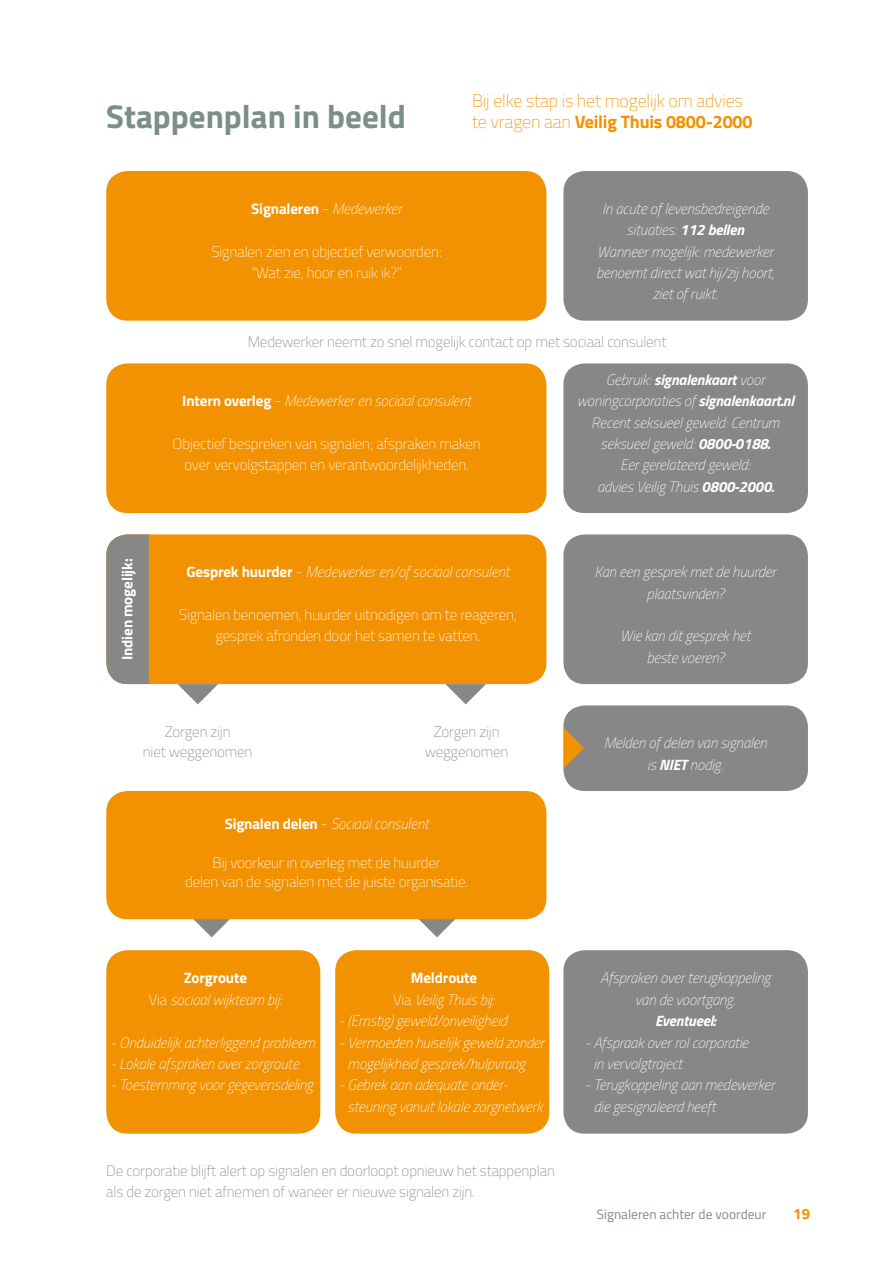
<style>
.page{position:relative;width:893px;height:1263px;background:#fff}
.page>*{position:absolute;margin:0;border:0;box-sizing:border-box;transform-origin:0 0}
.t1{font:700 33px "Titillium";color:#7a8e8a}
.t2{font:100 18px/21.3px "Titillium";letter-spacing:-.01em;color:#f39200}
.t3{font:italic 100 15px/21.3px "Titillium";letter-spacing:-.01em;color:#fff;text-align:center}
.t4{font:100 15px/21.3px "Titillium";letter-spacing:-.01em;color:#fff;text-align:center}
.t5{font:100 15px/19.5px "Titillium";letter-spacing:-.01em;color:#878787;text-align:center}
.t6{font:700 15px "Titillium";letter-spacing:-.01em;color:#fff}
.t7{font:italic 700 15px "Titillium";letter-spacing:-.01em;color:#fff}
.t8{font:700 15px "Titillium";color:#f39200}
.t9{font:13.5px "Titillium";color:#7a8e8a}
.s1{font-weight:700}
.s2{font-weight:100}
.s3{font-weight:100;font-style:italic}
.s4{font-weight:700;font-style:normal}
.s5{font-style:normal}
</style>
<div class="page">
<div style="left:106px;top:171px;width:440px;height:150px;background:#f39200;border-radius:21px"></div>
<div style="left:106px;top:363px;width:440px;height:150px;background:#f39200;border-radius:21px"></div>
<div style="left:106px;top:950px;width:214px;height:184px;background:#f39200;border-radius:21px"></div>
<div style="left:335px;top:950px;width:214px;height:184px;background:#f39200;border-radius:21px"></div>
<div style="left:106px;top:534px;width:440px;height:150px;background:#f39200;border-radius:21px"></div>
<div style="left:563px;top:171px;width:245px;height:150px;background:#878787;border-radius:21px"></div>
<div style="left:563px;top:363px;width:245px;height:150px;background:#878787;border-radius:21px"></div>
<div style="left:563px;top:534px;width:245px;height:150px;background:#878787;border-radius:21px"></div>
<div style="left:563px;top:950px;width:245px;height:184px;background:#878787;border-radius:21px"></div>
<div style="left:563px;top:705px;width:245px;height:86px;background:#878787;border-radius:21px"></div>
<svg style="left:106px;top:534px;width:43px;height:150px"></svg>
<svg style="left:178px;top:684px;width:40px;height:20px"></svg>
<svg style="left:191px;top:919px;width:41px;height:18px"></svg>
<svg style="left:445px;top:684px;width:41px;height:20px"></svg>
<svg style="left:417px;top:919px;width:40px;height:18px"></svg>
<svg style="left:564px;top:728px;width:20px;height:40px"></svg>
<div style="left:106px;top:791px;width:440px;height:128px;background:#f39200;border-radius:21px"></div>
<h1 class="t1" style="left:106px;top:91px;width:301px">Stappenplan in beeld</h1>
<p class="t2" style="left:472px;top:89px;width:282px">Bij elke stap is het mogelijk om advies te vragen aan <span class="s1">Veilig Thuis 0800-2000</span></p>
<p class="t6" style="left:251px;top:197px;width:152px">Signaleren <span class="s2">-</span> <span class="s3">Medewerker</span></p>
<p class="t4" style="left:212px;top:240px;width:232px">Signalen zien en objectief verwoorden: “Wat zie, hoor en ruik ik?”</p>
<p class="t3" style="left:596px;top:197px;width:180px">In acute of levensbedreigende situaties: <span class="s1">112 bellen<br></span>Wanneer mogelijk: medewerker benoemt direct wat hij/zij hoort, ziet of ruikt.</p>
<p class="t5" style="left:248px;top:331px;width:420px">Medewerker neemt zo snel mogelijk contact op met sociaal consulent</p>
<p class="t3" style="left:182px;top:390px;width:290px"><span class="s4">Intern overleg</span> <span class="s5">-</span> Medewerker en sociaal consulent</p>
<p class="t4" style="left:173px;top:432px;width:310px">Objectief bespreken van signalen; afspraken maken over vervolgstappen en verantwoordelijkheden.</p>
<p class="t6" style="left:116px;top:660px;width:103px;rotate:-90deg">Indien mogelijk:</p>
<p class="t3" style="left:187px;top:561px;width:324px"><span class="s4">Gesprek huurder</span> <span class="s5">-</span> Medewerker en/of sociaal consulent</p>
<p class="t4" style="left:179px;top:603px;width:339px">Signalen benoemen, huurder uitnodigen om te reageren, gesprek afronden door het samen te vatten.</p>
<p class="t5" style="left:143px;top:721px;width:111px">Zorgen zijn<br>niet weggenomen</p>
<p class="t5" style="left:425px;top:721px;width:85px">Zorgen zijn weggenomen</p>
<p class="t3" style="left:225px;top:812px;width:205px"><span class="s4">Signalen delen</span> <span class="s5">-</span> Sociaal consulent</p>
<p class="t4" style="left:185px;top:852px;width:285px;line-height:19.5px">Bij voorkeur in overleg met de huurder<br>delen van de signalen met de juiste organisatie.</p>
<p class="t3" style="left:577px;top:368px;width:219px">Gebruik: <span class="s1">signalenkaart</span> voor woningcorporaties of <span class="s1">signalenkaart.nl<br></span>Recent seksueel geweld: Centrum seksueel geweld: <span class="s1">0800-0188.<br></span>Eer gerelateerd geweld:<br>advies Veilig Thuis <span class="s1">0800-2000.</span></p>
<p class="t3" style="left:595px;top:561px;width:183px">Kan een gesprek met de huurder plaatsvinden?</p>
<p class="t3" style="left:620px;top:625px;width:132px">Wie kan dit gesprek het beste voeren?</p>
<p class="t3" style="left:604px;top:732px;width:165px">Melden of delen van signalen is <span class="s1">NIET</span> nodig.</p>
<p class="t3" style="left:149px;top:967px;width:135px"><span class="s4">Zorgroute<br></span><span class="s5">Via</span> sociaal wijkteam bij:</p>
<p class="t3" style="left:111px;top:1031px;width:206px">- Onduidelijk achterliggend probleem</p>
<p class="t3" style="left:111px;top:1052px;width:190px">- Lokale afspraken over zorgroute</p>
<p class="t3" style="left:111px;top:1074px;width:204px">- Toestemming voor gegevensdeling</p>
<p class="t3" style="left:393px;top:967px;width:103px"><span class="s4">Meldroute<br></span><span class="s5">Via</span> Veilig Thuis bij:</p>
<p class="t3" style="left:339px;top:1009px;width:170px">- (Ernstig) geweld/onveiligheid</p>
<p class="t3" style="left:348px;top:1031px;width:198px;text-align:left;text-indent:-9px">- Vermoeden huiselijk geweld zonder mogelijkheid gesprek/hulpvraag</p>
<p class="t3" style="left:348px;top:1074px;width:197px;text-align:left;text-indent:-9px">- Gebrek aan adequate onder&shy;steuning vanuit lokale zorgnetwerk</p>
<p class="t5" style="left:106px;top:1159px;width:450px;line-height:21.3px;text-align:left">De corporatie blijft alert op signalen en doorloopt opnieuw het stappenplan als de zorgen niet afnemen of waneer er nieuwe signalen zijn.</p>
<p class="t3" style="left:600px;top:967px;width:172px">Afspraken over terugkoppeling van de voortgang.</p>
<p class="t7" style="left:655px;top:1009px;width:62px">Eventueel:</p>
<p class="t3" style="left:593px;top:1031px;width:156px;text-align:left;text-indent:-9px">- Afspraak over rol corporatie in vervolgtraject</p>
<p class="t3" style="left:593px;top:1074px;width:183px;text-align:left;text-indent:-9px">- Terugkoppeling aan medewerker die gesignaleerd heeft</p>
<p class="t9" style="left:597px;top:1204px;width:171px">Signaleren achter de voordeur</p>
<p class="t8" style="left:793px;top:1202px;width:18px">19</p>
</div>
